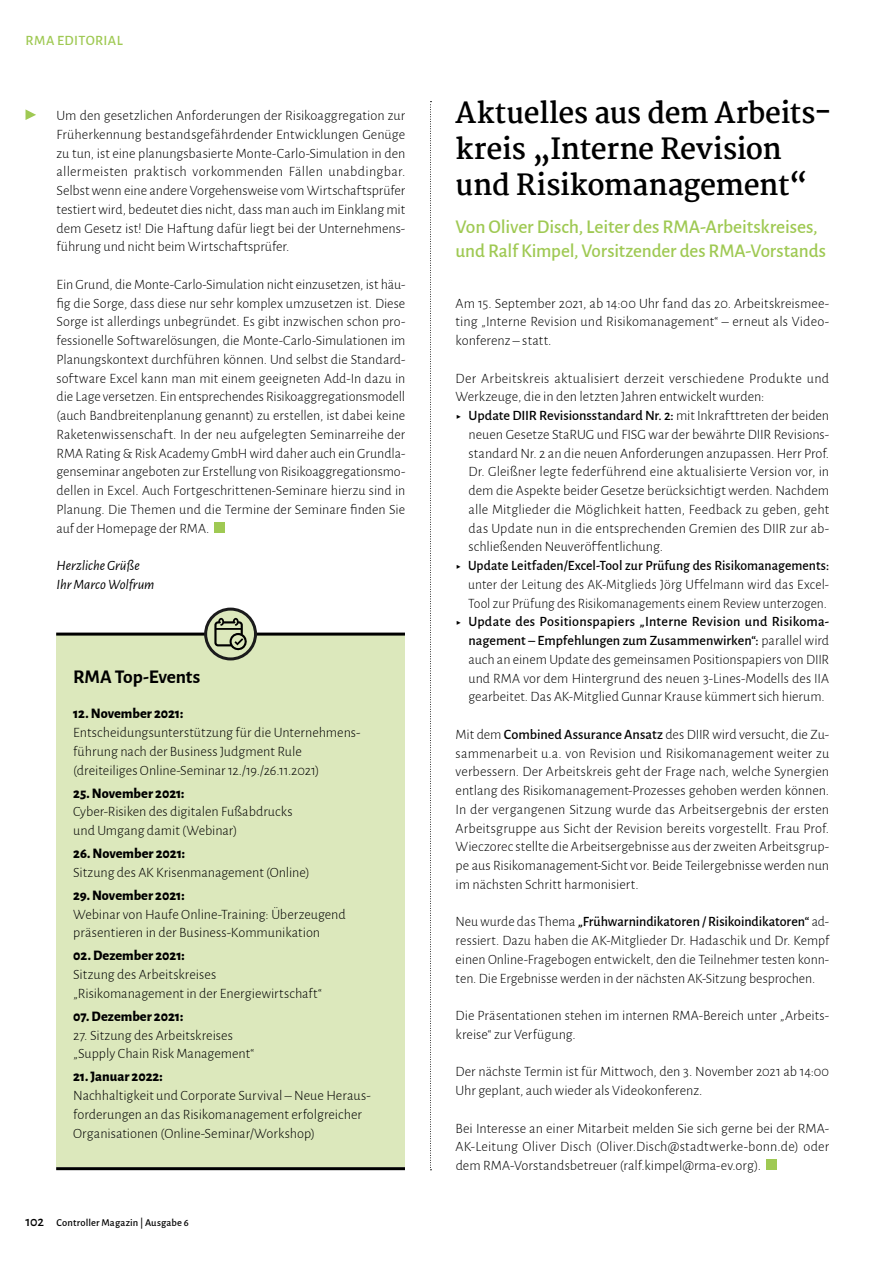
<style>
.page{position:relative;width:893px;height:1263px;background:#fff}
.page>*{position:absolute;margin:0;border:0;box-sizing:border-box;transform-origin:0 0}
.t1{font:700 28.8px/36px "Martel";letter-spacing:-.01em;color:#000;scale:.96 1}
.t2{font:500 19.5px/24px "Alegreya Sans";letter-spacing:-.01em;color:#9fc953}
.t3{font:700 19.5px "Alegreya Sans";letter-spacing:-.01em;color:#000}
.t4{font:300 14.25px/18.8px "Alegreya Sans";color:#000}
.t5{font:500 14.25px "Alegreya Sans";letter-spacing:.005em;color:#000}
.t6{font:300 14.25px "Alegreya Sans";color:#000;scale:.96 1}
.t7{font:800 14.25px "Alegreya Sans";color:#000}
.t8{font:500 14.25px "Alegreya Sans";letter-spacing:.005em;color:#000;scale:.96 1}
.t9{font:300 14.25px "Alegreya Sans";letter-spacing:.02em;color:#000}
.t10{font:italic 14.25px/18.8px "Alegreya Sans";letter-spacing:-.005em;color:#000}
.t11{font:500 14.25px "Alegreya Sans";letter-spacing:.025em;color:#9fc953}
.t12{font:500 10.5px "Alegreya Sans";letter-spacing:.015em;color:#000}
.s1{font-size:14.25px}
.s2{font-weight:300}
.s3{font-weight:500}
</style>
<div class="page">
<div style="left:214px;top:522px;width:11px;height:11px;background:#9fc953"></div>
<div style="left:57px;top:634px;width:348px;height:533px;background:#dce8bc"></div>
<hr style="left:56px;top:633px;width:349px;height:3px;background:#000">
<svg style="left:206px;top:609px;width:49px;height:50px"></svg>
<div style="left:204px;top:608px;width:53px;height:52px;border:3px solid #1b1b1c;border-radius:50%"></div>
<svg style="left:214px;top:618px;width:34px;height:33px"></svg>
<hr style="left:56px;top:1167px;width:349px;height:3px;background:#000">
<svg style="left:430px;top:101px;width:1px;height:1069px"></svg>
<svg style="left:26px;top:109px;width:10px;height:11px"></svg>
<div style="left:766px;top:1159px;width:10px;height:11px;background:#9fc953"></div>
<p class="t11" style="left:26px;top:31px;width:99px">RMA EDITORIAL</p>
<p class="t4" style="left:57px;top:106px;width:350px;text-align:justify">Um den gesetzlichen Anforderungen der Risikoaggregation zur Früherkennung bestandsgefährdender Entwicklungen Genüge zu tun, ist eine planungsbasierte Monte-Carlo-Simulation in den allermeisten praktisch vorkommenden Fällen unabdingbar.<br>Selbst wenn eine andere Vorgehensweise vom Wirtschaftsprüfer testiert wird, bedeutet dies nicht, dass man auch im Einklang mit dem Gesetz ist! Die Haftung dafür liegt bei der Unternehmens&shy;führung und nicht beim Wirtschaftsprüfer.</p>
<p class="t4" style="left:57px;top:274px;width:350px;text-align:justify">Ein Grund, die Monte-Carlo-Simulation nicht einzusetzen, ist häu&shy;fig die Sorge, dass diese nur sehr komplex umzusetzen ist. Diese Sorge ist allerdings unbegründet. Es gibt inzwischen schon pro&shy;fessionelle Softwarelösungen, die Monte-Carlo-Simulationen im Planungskontext durchführen können. Und selbst die Standard&shy;software Excel kann man mit einem geeigneten Add-In dazu in die Lage versetzen. Ein entsprechendes Risikoaggregationsmodell (auch Bandbreitenplanung genannt) zu erstellen, ist dabei keine Raketenwissenschaft. In der neu aufgelegten Seminarreihe der RMA Rating &amp; Risk Academy GmbH wird daher auch ein Grundla&shy;genseminar angeboten zur Erstellung von Risikoaggregationsmo&shy;dellen in Excel. Auch Fortgeschrittenen-Seminare hierzu sind in Planung. Die Themen und die Termine der Seminare finden Sie auf der Homepage der RMA.</p>
<p class="t10" style="left:57px;top:555px;width:99px">Herzliche Grüße<br>Ihr Marco Wolfrum</p>
<h2 class="t3" style="left:73px;top:662px;width:129px">RMA Top-Events</h2>
<p class="t7" style="left:73px;top:703px;width:112px">12. November 2021:</p>
<p class="t4" style="left:73px;top:723px;width:286px">Entscheidungsunterstützung für die Unternehmens--- führung nach der Business Judgment Rule (dreiteiliges Online-Seminar 12./19./26.11.2021)</p>
<p class="t7" style="left:73px;top:782px;width:113px">25. November 2021:</p>
<p class="t4" style="left:73px;top:802px;width:221px">Cyber-Risiken des digitalen Fußabdrucks und Umgang damit (Webinar)</p>
<p class="t7" style="left:73px;top:843px;width:113px">26. November 2021:</p>
<p class="t4" style="left:73px;top:862px;width:238px">Sitzung des AK Krisenmanagement (Online)</p>
<p class="t7" style="left:73px;top:884px;width:113px">29. November 2021:</p>
<p class="t4" style="left:73px;top:904px;width:274px">Webinar von Haufe Online-Training: Überzeugend präsentieren in der Business-Kommunikation</p>
<p class="t7" style="left:73px;top:945px;width:113px">02. Dezember 2021:</p>
<p class="t4" style="left:73px;top:965px;width:250px">Sitzung des Arbeitskreises „Risikomanagement in der Energiewirtschaft“</p>
<p class="t7" style="left:73px;top:1005px;width:112px">07. Dezember 2021:</p>
<p class="t4" style="left:73px;top:1025px;width:183px">27. Sitzung des Arbeitskreises „Supply Chain Risk Management“</p>
<p class="t7" style="left:73px;top:1066px;width:91px">21. Januar 2022:</p>
<p class="t4" style="left:73px;top:1086px;width:299px">Nachhaltigkeit und Corporate Survival – Neue Heraus&shy;forderungen an das Risikomanagement erfolgreicher<br>Organisationen (Online-Seminar/Workshop)</p>
<p class="t12" style="left:26px;top:1215px;width:165px"><span class="s1">102</span> Controller Magazin | Ausgabe 6</p>
<h1 class="t1" style="left:456px;top:95px;width:393px">Aktuelles aus dem Arbeits&shy;kreis „Interne Revision und Risikomanagement“</h1>
<h2 class="t2" style="left:456px;top:213px;width:372px">Von Oliver Disch, Leiter des RMA-Arbeitskreises, und Ralf Kimpel, Vorsitzender des RMA-Vorstands</h2>
<p class="t4" style="left:456px;top:293px;width:375px;text-align:justify">Am 15. September 2021, ab 14:00 Uhr fand das 20. Arbeitskreismee&shy;ting „Interne Revision und Risikomanagement“ – erneut als Video&shy;konferenz – statt.</p>
<p class="t9" style="left:456px;top:369px;width:375px">Der Arbeitskreis aktualisiert derzeit verschiedene Produkte und</p>
<p class="t4" style="left:456px;top:387px;width:310px">Werkzeuge, die in den letzten Jahren entwickelt wurden:</p>
<p class="t5" style="left:456px;top:405px;width:375px"><span class="s2">▶</span> Update DIIR Revisionsstandard Nr. 2: <span class="s2">mit Inkrafttreten der beiden</span></p>
<p class="t4" style="left:469px;top:424px;width:362px">neuen Gesetze StaRUG und FISG war der bewährte DIIR Revisions-</p>
<p class="t4" style="left:469px;top:443px;width:362px">standard Nr. 2 an die neuen Anforderungen anzupassen. Herr Prof.</p>
<p class="t4" style="left:469px;top:462px;width:362px">Dr. Gleißner legte federführend eine aktualisierte Version vor, in</p>
<p class="t4" style="left:469px;top:481px;width:362px">dem die Aspekte beider Gesetze berücksichtigt werden. Nachdem</p>
<p class="t4" style="left:469px;top:499px;width:362px">alle Mitglieder die Möglichkeit hatten, Feedback zu geben, geht</p>
<p class="t4" style="left:469px;top:518px;width:362px">das Update nun in die entsprechenden Gremien des DIIR zur ab-</p>
<p class="t4" style="left:469px;top:537px;width:196px">schließenden Neuveröffentlichung.</p>
<p class="t8" style="left:456px;top:555px;width:391px"><span class="s2">▶</span> Update Leitfaden/Excel-Tool zur Prüfung des Risikomanagements:</p>
<p class="t6" style="left:468px;top:575px;width:377px">unter der Leitung des AK-Mitglieds Jörg Uffelmann wird das Excel-</p>
<p class="t6" style="left:468px;top:594px;width:375px">Tool zur Prüfung des Risikomanagements einem Review unterzogen.</p>
<p class="t5" style="left:456px;top:612px;width:375px"><span class="s2">▶</span> Update des Positionspapiers „Interne Revision und Risikoma-</p>
<p class="t5" style="left:468px;top:630px;width:362px">nagement – Empfehlungen zum Zusammenwirken“: <span class="s2">parallel wird</span></p>
<p class="t4" style="left:468px;top:649px;width:362px">auch an einem Update des gemeinsamen Positionspapiers von DIIR</p>
<p class="t4" style="left:468px;top:668px;width:362px">und RMA vor dem Hintergrund des neuen 3-Lines-Modells des IIA</p>
<p class="t4" style="left:468px;top:687px;width:358px">gearbeitet. Das AK-Mitglied Gunnar Krause kümmert sich hierum.</p>
<p class="t4" style="left:456px;top:724px;width:375px;text-align:justify">Mit dem <span class="s3">Combined Assurance Ansatz</span> des DIIR wird versucht, die Zu&shy;sammenarbeit u.a. von Revision und Risikomanagement weiter zu verbessern. Der Arbeitskreis geht der Frage nach, welche Synergien entlang des Risikomanagement-Prozesses gehoben werden können.<br>In der vergangenen Sitzung wurde das Arbeitsergebnis der ersten Arbeitsgruppe aus Sicht der Revision bereits vorgestellt. Frau Prof.<br>Wieczorec stellte die Arbeitsergebnisse aus der zweiten Arbeitsgrup&shy;pe aus Risikomanagement-Sicht vor. Beide Teilergebnisse werden nun im nächsten Schritt harmonisiert.</p>
<p class="t4" style="left:456px;top:912px;width:375px;text-align:justify">Neu wurde das Thema <span class="s3">„Frühwarnindikatoren / Risikoindikatoren“</span> ad&shy;ressiert. Dazu haben die AK-Mitglieder Dr. Hadaschik und Dr. Kempf einen Online-Fragebogen entwickelt, den die Teilnehmer testen konn&shy;ten. Die Ergebnisse werden in der nächsten AK-Sitzung besprochen.</p>
<p class="t4" style="left:456px;top:1006px;width:375px">Die Präsentationen stehen im internen RMA-Bereich unter „Arbeits&shy;kreise“ zur Verfügung.</p>
<p class="t4" style="left:456px;top:1062px;width:375px">Der nächste Termin ist für Mittwoch, den 3. November 2021 ab 14:00<br>Uhr geplant, auch wieder als Videokonferenz.</p>
<p class="t4" style="left:456px;top:1118px;width:375px;text-align:justify">Bei Interesse an einer Mitarbeit melden Sie sich gerne bei der RMA-AK-Leitung Oliver Disch (Oliver.Disch@stadtwerke-bonn.de) oder dem RMA-Vorstandsbetreuer (ralf.kimpel@rma-ev.org).</p>
</div>
